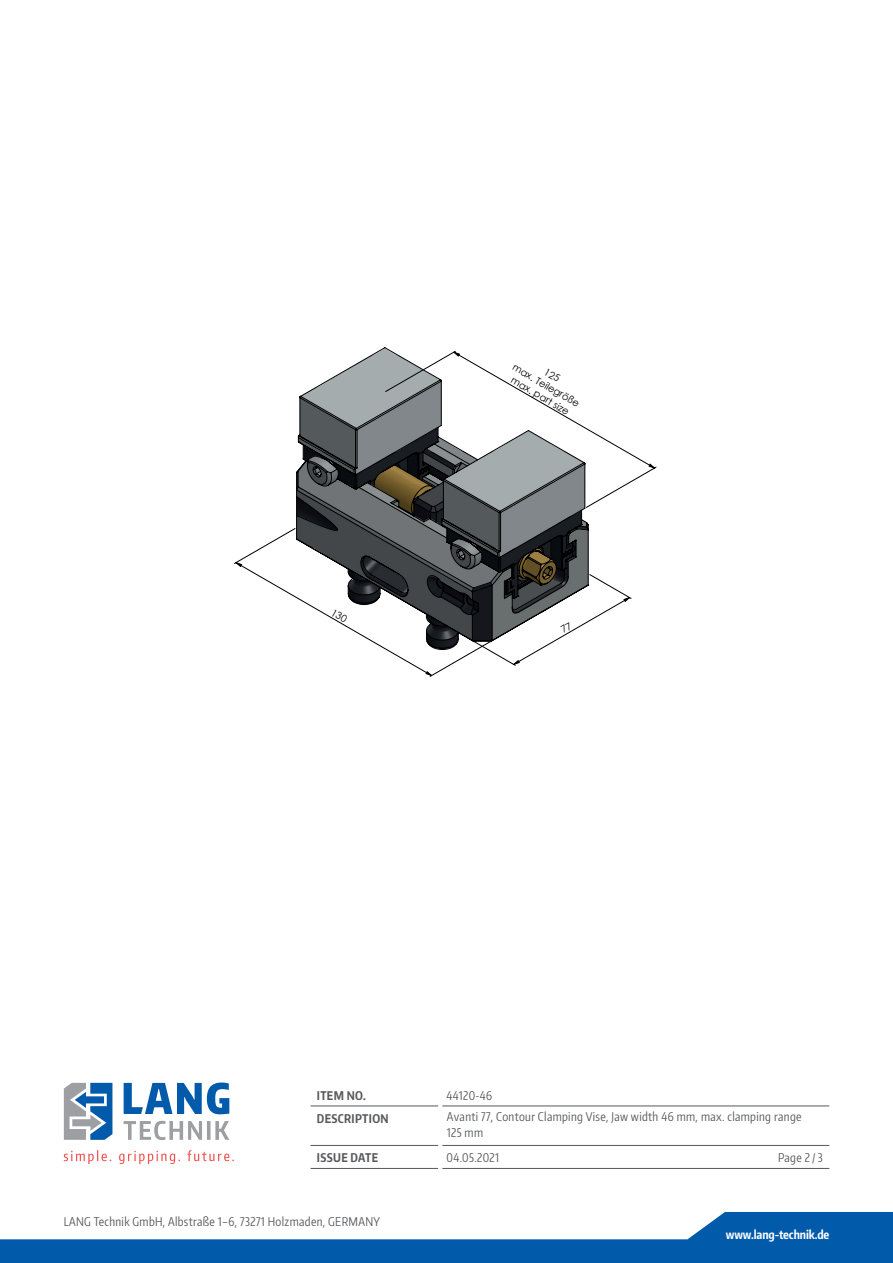
<style>
.page{position:relative;width:893px;height:1263px;background:#fff}
.page>*{position:absolute;margin:0;border:0;box-sizing:border-box;transform-origin:0 0}
.t1{font:12px/16.5px "Encode Sans Compressed";letter-spacing:.03em;color:#57585a}
.t2{font:700 12px "Encode Sans Compressed";letter-spacing:.03em;color:#57585a}
.t3{font:700 12px "Encode Sans Compressed";letter-spacing:-.01em;color:#fff}
.t4{font:9.9px "Century Gothic";color:#000001}
</style>
<div class="page">
<svg style="left:0;top:1212px;width:893px;height:51px;fill:#015aaa"></svg>
<svg style="left:124px;top:1082px;width:105px;height:32px"></svg>
<svg style="left:124px;top:1121px;width:105px;height:19px"></svg>
<svg style="left:64px;top:1083px;width:48px;height:57px"></svg>
<svg style="left:64px;top:1150px;width:170px;height:14px"></svg>
<hr style="left:311px;top:1106px;width:127px;height:1px;background:#57585a">
<hr style="left:442px;top:1106px;width:387px;height:1px;background:#57585a">
<hr style="left:311px;top:1145px;width:127px;height:1px;background:#57585a">
<hr style="left:442px;top:1145px;width:387px;height:1px;background:#57585a">
<hr style="left:311px;top:1168px;width:127px;height:1px;background:#57585a">
<hr style="left:442px;top:1168px;width:387px;height:1px;background:#57585a">
<svg style="left:296px;top:347px;width:293px;height:181px"></svg>
<svg style="left:234px;top:528px;width:398px;height:149px"></svg>
<svg style="left:385px;top:351px;width:272px;height:157px"></svg>
<p class="t4" style="left:517px;top:360px;width:77px;rotate:30deg">max. Teilegröße</p>
<p class="t4" style="left:515px;top:373px;width:67px;rotate:30deg">max. part size</p>
<p class="t2" style="left:317px;top:1087px;width:51px">ITEM NO.</p>
<p class="t1" style="left:447px;top:1086px;width:47px">44120-46</p>
<p class="t2" style="left:317px;top:1110px;width:73px">DESCRIPTION</p>
<p class="t1" style="left:447px;top:1107px;width:356px">Avanti 77, Contour Clamping Vise, Jaw width 46 mm, max. clamping range<br>125 mm</p>
<p class="t2" style="left:317px;top:1150px;width:63px">ISSUE DATE</p>
<p class="t1" style="left:447px;top:1149px;width:54px">04.05.2021</p>
<p class="t1" style="left:778px;top:1149px;width:46px">Page 2 / 3</p>
<p class="t1" style="left:64px;top:1212px;width:318px">LANG Technik GmbH, Albstraße 1–6, 73271 Holzmaden, GERMANY</p>
<p class="t3" style="left:726px;top:1227px;width:105px">www.lang-technik.de</p>
</div>
